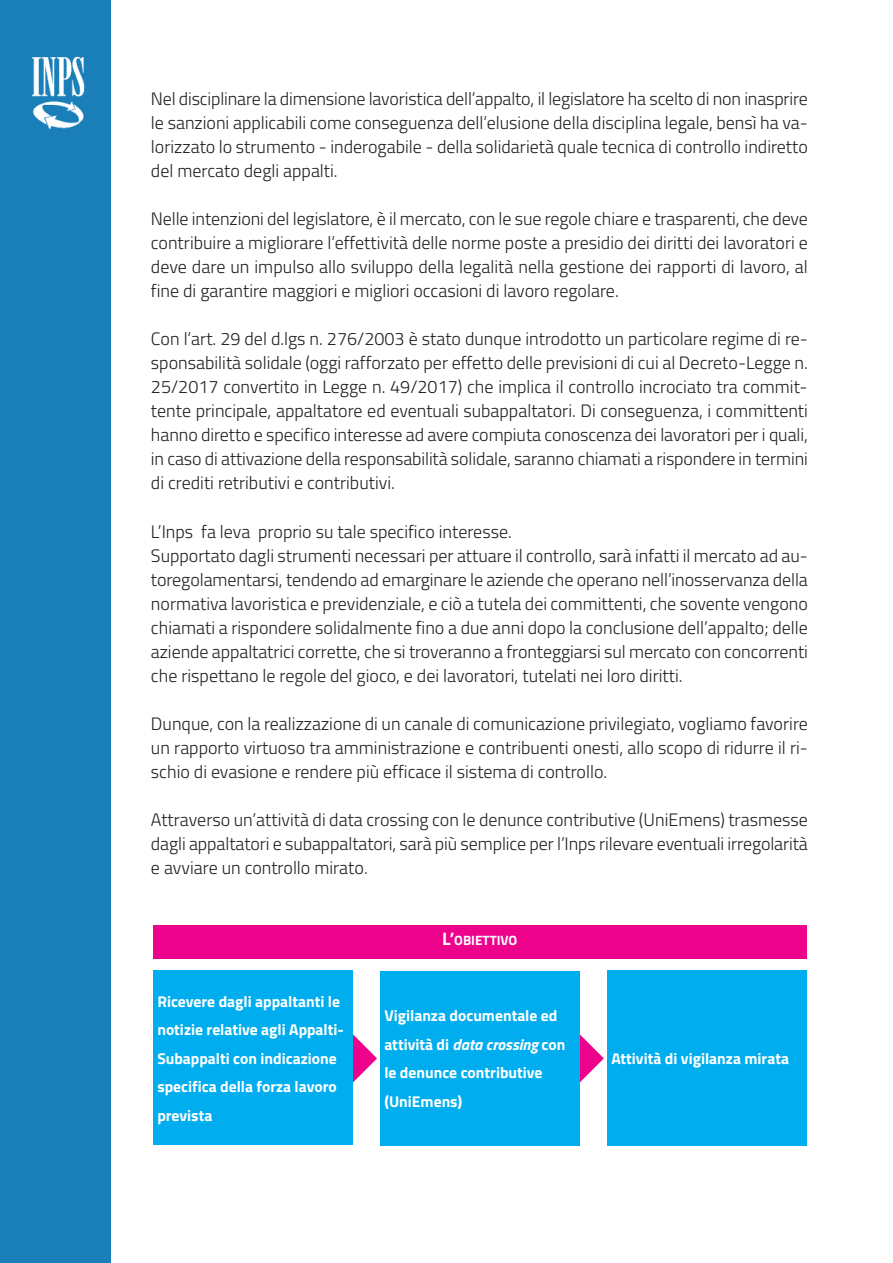
<style>
.page{position:relative;width:893px;height:1263px;background:#fff}
.page>*{position:absolute;margin:0;border:0;box-sizing:border-box;transform-origin:0 0}
.t1{font:300 18px/24px "Titillium Web";color:#231f20;text-align:justify}
.t2{font:700 15.6px/28.5px "Titillium Web";color:#fff}
.t3{font:700 13.5px "Titillium Web";color:#fff}
.s1{font-size:18px}
.s2{font-style:italic}
</style>
<div class="page">
<div style="left:0;top:0;width:111px;height:1263px;background:#1a7fb8"></div>
<img style="left:32px;top:56px;width:53px;height:74px">
<svg style="left:353px;top:1034px;width:24px;height:49px"></svg>
<svg style="left:580px;top:1034px;width:24px;height:48px"></svg>
<div style="left:153px;top:971px;width:200px;height:174px;background:#00aeef"></div>
<div style="left:380px;top:971px;width:200px;height:174px;background:#00aeef"></div>
<div style="left:607px;top:971px;width:200px;height:175px;background:#00aeef"></div>
<div style="left:153px;top:925px;width:654px;height:33px;background:#ed028c"></div>
<p class="t1" style="left:151px;top:86px;width:658px">Nel disciplinare la dimensione lavoristica dell’appalto, il legislatore ha scelto di non inasprire le sanzioni applicabili come conseguenza dell’elusione della disciplina legale, bensì ha va&shy;lorizzato lo strumento - inderogabile - della solidarietà quale tecnica di controllo indiretto del mercato degli appalti.</p>
<p class="t1" style="left:151px;top:206px;width:658px">Nelle intenzioni del legislatore, è il mercato, con le sue regole chiare e trasparenti, che deve contribuire a migliorare l’effettività delle norme poste a presidio dei diritti dei lavoratori e deve dare un impulso allo sviluppo della legalità nella gestione dei rapporti di lavoro, al fine di garantire maggiori e migliori occasioni di lavoro regolare.</p>
<p class="t1" style="left:151px;top:326px;width:658px">Con l’art. 29 del d.lgs n. 276/2003 è stato dunque introdotto un particolare regime di re&shy;sponsabilità solidale (oggi rafforzato per effetto delle previsioni di cui al Decreto-Legge n.<br>25/2017 convertito in Legge n. 49/2017) che implica il controllo incrociato tra commit&shy;tente principale, appaltatore ed eventuali subappaltatori. Di conseguenza, i committenti hanno diretto e specifico interesse ad avere compiuta conoscenza dei lavoratori per i quali, in caso di attivazione della responsabilità solidale, saranno chiamati a rispondere in termini di crediti retributivi e contributivi.</p>
<p class="t1" style="left:151px;top:518px;width:658px;text-align:left">L’Inps fa leva proprio su tale specifico interesse.<br>Supportato dagli strumenti necessari per attuare il controllo, sarà infatti il mercato ad au&shy;toregolamentarsi, tendendo ad emarginare le aziende che operano nell’inosservanza della normativa lavoristica e previdenziale, e ciò a tutela dei committenti, che sovente vengono chiamati a rispondere solidalmente fino a due anni dopo la conclusione dell’appalto; delle aziende appaltatrici corrette, che si troveranno a fronteggiarsi sul mercato con concorrenti che rispettano le regole del gioco, e dei lavoratori, tutelati nei loro diritti.</p>
<p class="t1" style="left:151px;top:710px;width:658px">Dunque, con la realizzazione di un canale di comunicazione privilegiato, vogliamo favorire un rapporto virtuoso tra amministrazione e contribuenti onesti, allo scopo di ridurre il ri&shy;schio di evasione e rendere più efficace il sistema di controllo.</p>
<p class="t1" style="left:151px;top:806px;width:658px">Attraverso un’attività di data crossing con le denunce contributive (UniEmens) trasmesse dagli appaltatori e subappaltatori, sarà più semplice per l’Inps rilevare eventuali irregolarità e avviare un controllo mirato.</p>
<p class="t2" style="left:157px;top:986px;width:188px">Ricevere dagli appaltanti le notizie relative agli Appalti-<br>Subappalti con indicazione specifica della forza lavoro prevista</p>
<p class="t3" style="left:442px;top:930px;width:77px"><span class="s1">L’</span>OBIETTIVO</p>
<p class="t2" style="left:384px;top:1000px;width:183px">Vigilanza documentale ed attività di <span class="s2">data crossing</span> con le denunce contributive (UniEmens)</p>
<p class="t2" style="left:611px;top:1044px;width:179px">Attività di vigilanza mirata</p>
</div>
